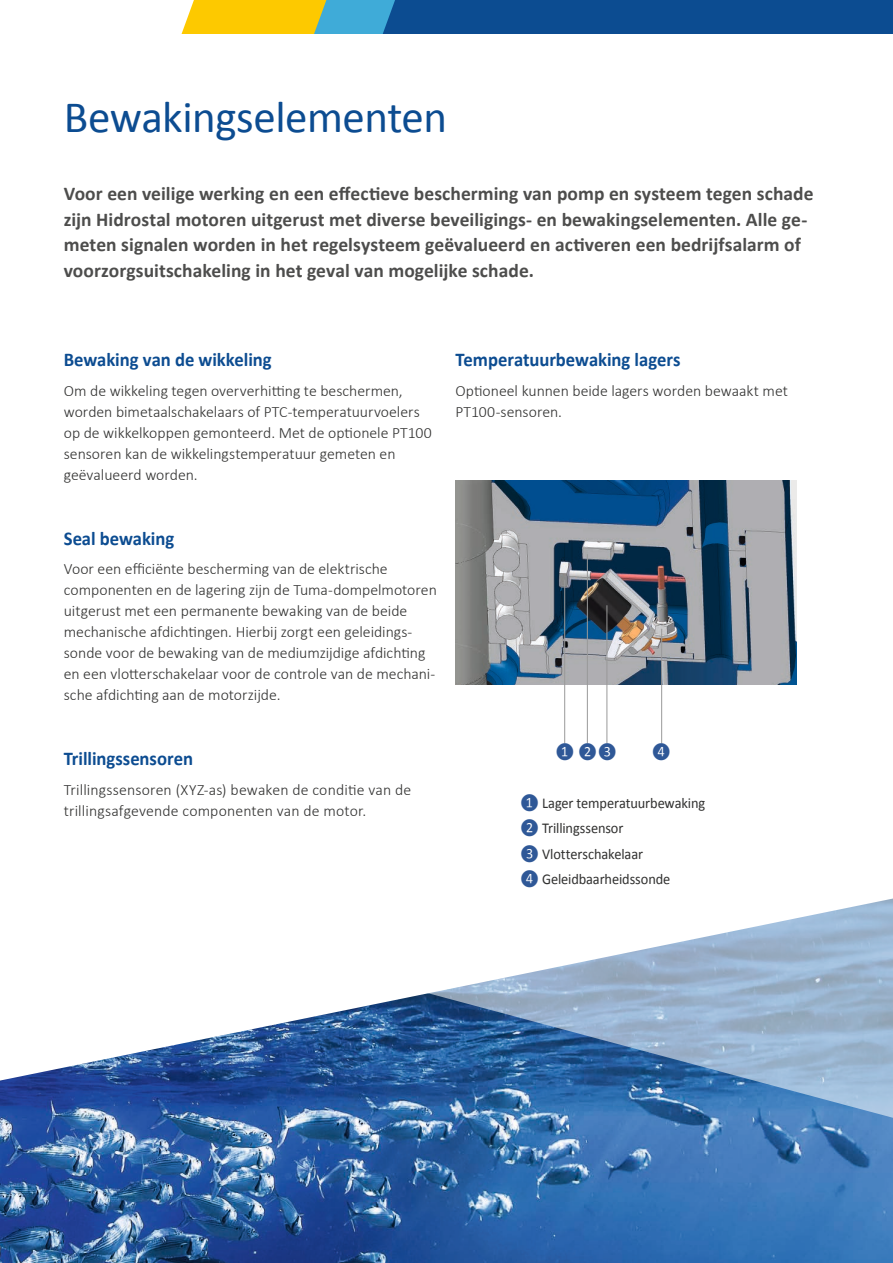
<style>
.page{position:relative;width:893px;height:1263px;background:#fff}
.page>*{position:absolute;margin:0;border:0;box-sizing:border-box;transform-origin:0 0}
.t1{font:45px "Calibri";letter-spacing:-.015em;color:#0c4c91}
.t2{font:700 19.5px/25.5px "Calibri";color:#4d4d4c}
.t3{font:700 19.5px "Calibri";letter-spacing:-.005em;color:#0c4c91;scale:.96 1}
.t4{font:300 15.75px/21px "Calibri";color:#313130}
.t5{font:15px/25.2px "Calibri";letter-spacing:-.01em;color:#313130;scale:.96 1}
.t6{font:15px "Calibri";color:#2f5897;scale:.96 1}
.s1{color:#2f5897}
</style>
<div class="page">
<svg style="left:182px;top:0;width:711px;height:34px;background:#406e7d"></svg>
<img style="left:0;top:995px;width:893px;height:268px">
<img style="left:455px;top:480px;width:341px;height:205px">
<hr style="left:564px;top:580px;width:1px;height:163px;background:#999">
<hr style="left:587px;top:554px;width:1px;height:189px;background:#999">
<hr style="left:607px;top:605px;width:1px;height:138px;background:#999">
<hr style="left:661px;top:629px;width:1px;height:114px;background:#999">
<svg style="left:416px;top:707px;width:477px;height:420px"></svg>
<h1 class="t1" style="left:64px;top:88px;width:385px">Bewakingselementen</h1>
<p class="t2" style="left:64px;top:181px;width:751px">Voor een veilige werking en een effectieve bescherming van pomp en systeem tegen schade zijn Hidrostal motoren uitgerust met diverse beveiligings- en bewakingselementen. Alle ge&shy;meten signalen worden in het regelsysteem geëvalueerd en activeren een bedrijfsalarm of voorzorgsuitschakeling in het geval van mogelijke schade.</p>
<p class="t3" style="left:64px;top:346px;width:218px">Bewaking van de wikkeling</p>
<p class="t4" style="left:64px;top:379px;width:370px">Om de wikkeling tegen oververhitting te beschermen, worden bimetaalschakelaars of PTC-temperatuurvoelers op de wikkelkoppen gemonteerd. Met de optionele PT100 sensoren kan de wikkelingstemperatuur gemeten en geëvalueerd worden.</p>
<p class="t3" style="left:64px;top:524px;width:117px">Seal bewaking</p>
<p class="t4" style="left:64px;top:558px;width:375px">Voor een efficiënte bescherming van de elektrische componenten en de lagering zijn de Tuma-dompelmotoren uitgerust met een permanente bewaking van de beide mechanische afdichtingen. Hierbij zorgt een geleidings&shy;sonde voor de bewaking van de mediumzijdige afdichting en een vlotterschakelaar voor de controle van de mechani&shy;sche afdichting aan de motorzijde.</p>
<p class="t3" style="left:64px;top:745px;width:136px">Trillingssensoren</p>
<p class="t4" style="left:64px;top:778px;width:349px">Trillingssensoren (XYZ-as) bewaken de conditie van de trillingsafgevende componenten van de motor.</p>
<p class="t3" style="left:455px;top:346px;width:236px">Temperatuurbewaking lagers</p>
<p class="t4" style="left:455px;top:379px;width:334px">Optioneel kunnen beide lagers worden bewaakt met<br>PT100-sensoren.</p>
<p class="t6" style="left:555px;top:743px;width:65px">❶❷❸</p>
<p class="t6" style="left:652px;top:743px;width:21px">❹</p>
<p class="t5" style="left:520px;top:791px;width:194px"><span class="s1">❶</span> Lager temperatuurbewaking<br><span class="s1">❷</span> Trillingssensor<br><span class="s1">❸</span> Vlotterschakelaar<br><span class="s1">❹</span> Geleidbaarheidssonde</p>
</div>
